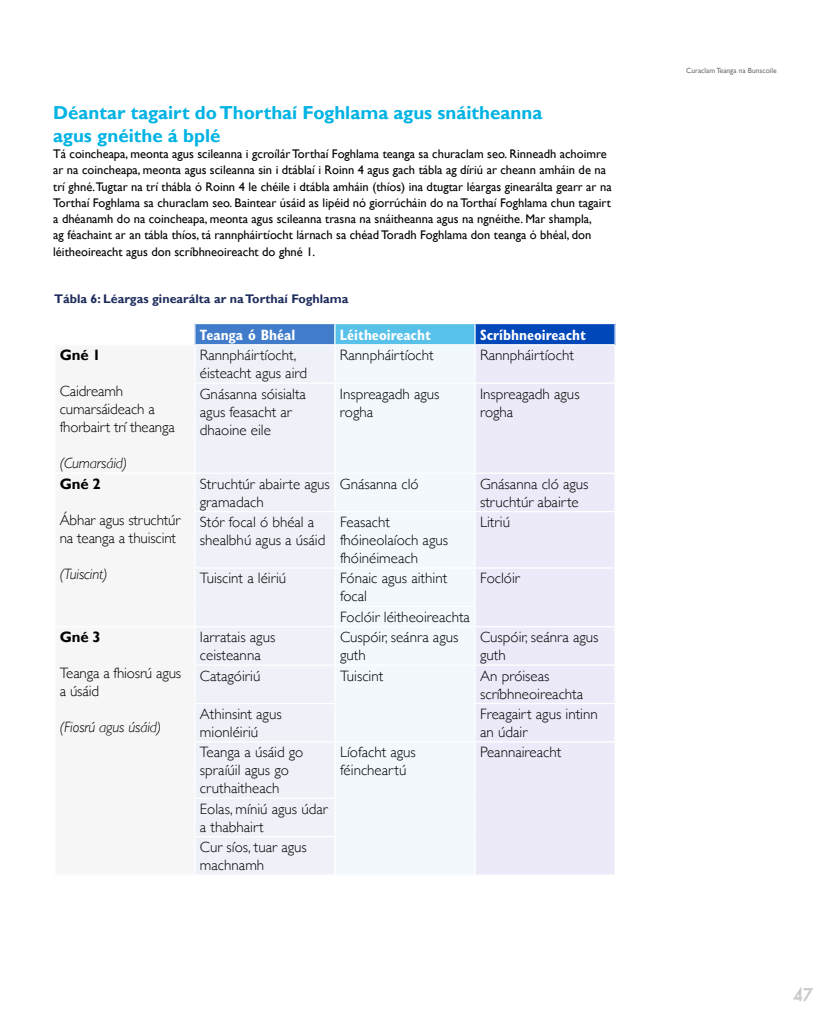
<style>
.page{position:relative;width:830px;height:1021px;background:#fff}
.page>*{position:absolute;margin:0;border:0;box-sizing:border-box;transform-origin:0 0}
.t1{font:700 18.75px/22.5px "Gill Sans";color:#00b3e3}
.t2{font:17.5px "Sketchy";color:#c5c6c6}
.t3{font:300 15px/18px "Gill Sans";color:#000}
.t4{font:700 condensed 15px "Gill Sans";color:#fff}
.t5{font:italic 300 15px "Gill Sans";letter-spacing:-.01em;color:#000}
.t6{font:700 15px "Gill Sans";letter-spacing:-.01em;color:#000}
.t7{font:12.5px/16.2px "Gill Sans";color:#000}
.t8{font:700 12.5px "Gill Sans";color:#1e2d5d}
.t9{font:7.5px "Gill Sans";color:#6e6e6e}
</style>
<div class="page">
<div style="left:195px;top:323px;width:140px;height:22px;background:#407cc9"></div>
<div style="left:335px;top:323px;width:140px;height:22px;background:#57c1e9"></div>
<div style="left:475px;top:323px;width:140px;height:22px;background:#0047ba"></div>
<div style="left:195px;top:346px;width:139px;height:528px;background:#eff1f9"></div>
<div style="left:336px;top:346px;width:138px;height:528px;background:#f2f8fc"></div>
<div style="left:476px;top:345px;width:138px;height:529px;background:#eceaf8"></div>
<hr style="left:195px;top:323px;width:140px;height:1px;background:#fff">
<svg style="left:194px;top:324px;width:1px;height:20px"></svg>
<hr style="left:335px;top:323px;width:140px;height:1px;background:#fff">
<svg style="left:334px;top:324px;width:1px;height:20px"></svg>
<hr style="left:475px;top:323px;width:140px;height:1px;background:#fff">
<svg style="left:474px;top:324px;width:1px;height:20px"></svg>
<svg style="left:614px;top:324px;width:1px;height:20px"></svg>
<hr style="left:195px;top:344px;width:140px;height:1px;background:#fff">
<hr style="left:335px;top:344px;width:140px;height:1px;background:#fff">
<hr style="left:475px;top:344px;width:140px;height:1px;background:#fff">
<hr style="left:194px;top:382px;width:141px;height:2px;background:#fff">
<hr style="left:335px;top:382px;width:140px;height:2px;background:#fff">
<hr style="left:475px;top:382px;width:140px;height:2px;background:#fff">
<hr style="left:195px;top:472px;width:140px;height:2px;background:#fff">
<hr style="left:335px;top:472px;width:140px;height:2px;background:#fff">
<hr style="left:475px;top:472px;width:140px;height:2px;background:#fff">
<hr style="left:194px;top:511px;width:141px;height:1px;background:#fff">
<hr style="left:335px;top:511px;width:140px;height:1px;background:#fff">
<hr style="left:475px;top:511px;width:140px;height:1px;background:#fff">
<hr style="left:194px;top:567px;width:141px;height:1px;background:#fff">
<hr style="left:335px;top:567px;width:140px;height:1px;background:#fff">
<hr style="left:475px;top:567px;width:140px;height:1px;background:#fff">
<svg style="left:614px;top:606px;width:1px;height:20px"></svg>
<hr style="left:334px;top:605px;width:141px;height:2px;background:#fff">
<hr style="left:195px;top:626px;width:140px;height:1px;background:#fff">
<hr style="left:335px;top:626px;width:140px;height:1px;background:#fff">
<hr style="left:475px;top:626px;width:140px;height:1px;background:#fff">
<hr style="left:194px;top:664px;width:141px;height:1px;background:#fff">
<hr style="left:335px;top:664px;width:140px;height:1px;background:#fff">
<hr style="left:475px;top:664px;width:140px;height:1px;background:#fff">
<hr style="left:194px;top:703px;width:141px;height:1px;background:#fff">
<hr style="left:474px;top:703px;width:141px;height:1px;background:#fff">
<hr style="left:194px;top:741px;width:141px;height:1px;background:#fff">
<hr style="left:335px;top:741px;width:140px;height:1px;background:#fff">
<hr style="left:475px;top:741px;width:140px;height:1px;background:#fff">
<hr style="left:194px;top:797px;width:141px;height:2px;background:#fff">
<hr style="left:194px;top:836px;width:141px;height:1px;background:#fff">
<p class="t1" style="left:53px;top:102px;width:490px">Déantar tagairt do Thorthaí Foghlama agus snáitheanna agus gnéithe á bplé</p>
<p class="t7" style="left:53px;top:146px;width:559px">Tá coincheapa, meonta agus scileanna i gcroílár Torthaí Foghlama teanga sa churaclam seo. Rinneadh achoimre ar na coincheapa, meonta agus scileanna sin i dtáblaí i Roinn 4 agus gach tábla ag díriú ar cheann amháin de na trí ghné.Tugtar na trí thábla ó Roinn 4 le chéile i dtábla amháin (thíos) ina dtugtar léargas ginearálta gearr ar na Torthaí Foghlama sa churaclam seo. Baintear úsáid as lipéid nó giorrúcháin do na Torthaí Foghlama chun tagairt a dhéanamh do na coincheapa, meonta agus scileanna trasna na snáitheanna agus na ngnéithe. Mar shampla,<br>ag féachaint ar an tábla thíos, tá rannpháirtíocht lárnach sa chéad Toradh Foghlama don teanga ó bhéal, don léitheoireacht agus don scríbhneoireacht do ghné 1.</p>
<p class="t8" style="left:54px;top:291px;width:296px">Tábla 6: Léargas ginearálta ar na Torthaí Foghlama</p>
<p class="t4" style="left:200px;top:326px;width:97px">Teanga ó Bhéal</p>
<p class="t4" style="left:340px;top:326px;width:92px">Léitheoireacht</p>
<p class="t4" style="left:480px;top:326px;width:107px">Scríbhneoireacht</p>
<p class="t6" style="left:60px;top:346px;width:43px">Gné 1</p>
<p class="t3" style="left:60px;top:381px;width:116px">Caidreamh cumarsáideach a fhorbairt trí theanga</p>
<p class="t5" style="left:60px;top:455px;width:69px">(Cumarsáid)</p>
<p class="t3" style="left:200px;top:345px;width:109px">Rannpháirtíocht, éisteacht agus aird</p>
<p class="t3" style="left:340px;top:345px;width:95px">Rannpháirtíocht</p>
<p class="t3" style="left:480px;top:345px;width:95px">Rannpháirtíocht</p>
<p class="t3" style="left:200px;top:384px;width:108px">Gnásanna sóisialta agus feasacht ar dhaoine eile</p>
<p class="t3" style="left:340px;top:384px;width:101px">Inspreagadh agus rogha</p>
<p class="t3" style="left:480px;top:384px;width:101px">Inspreagadh agus rogha</p>
<p class="t6" style="left:60px;top:474px;width:43px">Gné 2</p>
<p class="t3" style="left:60px;top:510px;width:122px">Ábhar agus struchtúr na teanga a thuiscint</p>
<p class="t5" style="left:60px;top:565px;width:49px">(Tuiscint)</p>
<p class="t6" style="left:60px;top:628px;width:43px">Gné 3</p>
<p class="t3" style="left:60px;top:663px;width:123px">Teanga a fhiosrú agus a úsáid</p>
<p class="t5" style="left:60px;top:718px;width:103px">(Fiosrú agus úsáid)</p>
<p class="t3" style="left:200px;top:474px;width:131px">Struchtúr abairte agus gramadach</p>
<p class="t3" style="left:340px;top:474px;width:80px">Gnásanna cló</p>
<p class="t3" style="left:480px;top:474px;width:110px">Gnásanna cló agus struchtúr abairte</p>
<p class="t3" style="left:200px;top:512px;width:127px">Stór focal ó bhéal a shealbhú agus a úsáid</p>
<p class="t3" style="left:340px;top:512px;width:109px">Feasacht fhóineolaíoch agus fhóinéimeach</p>
<p class="t3" style="left:480px;top:512px;width:31px">Litriú</p>
<p class="t3" style="left:200px;top:568px;width:88px">Tuiscint a léiriú</p>
<p class="t3" style="left:340px;top:568px;width:109px">Fónaic agus aithint focal</p>
<p class="t3" style="left:480px;top:568px;width:41px">Foclóir</p>
<p class="t3" style="left:340px;top:607px;width:131px">Foclóir léitheoireachta</p>
<p class="t3" style="left:200px;top:627px;width:77px">Iarratais agus ceisteanna</p>
<p class="t3" style="left:340px;top:627px;width:120px">Cuspóir, seánra agus guth</p>
<p class="t3" style="left:480px;top:627px;width:120px">Cuspóir, seánra agus guth</p>
<p class="t3" style="left:200px;top:666px;width:62px">Catagóiriú</p>
<p class="t3" style="left:340px;top:666px;width:45px">Tuiscint</p>
<p class="t3" style="left:480px;top:666px;width:104px">An próiseas scríbhneoireachta</p>
<p class="t3" style="left:200px;top:704px;width:83px">Athinsint agus mionléiriú</p>
<p class="t3" style="left:480px;top:704px;width:119px">Freagairt agus intinn an údair</p>
<p class="t3" style="left:200px;top:742px;width:105px">Teanga a úsáid go spraíúil agus go cruthaitheach</p>
<p class="t3" style="left:340px;top:742px;width:77px">Líofacht agus féincheartú</p>
<p class="t3" style="left:480px;top:742px;width:83px">Peannaireacht</p>
<p class="t3" style="left:200px;top:799px;width:129px">Eolas, míniú agus údar a thabhairt</p>
<p class="t3" style="left:200px;top:837px;width:108px">Cur síos, tuar agus machnamh</p>
<p class="t9" style="left:685px;top:66px;width:92px">Curaclam Teanga na Bunscoile</p>
<p class="t2" style="left:792px;top:985px;width:22px">47</p>
</div>
